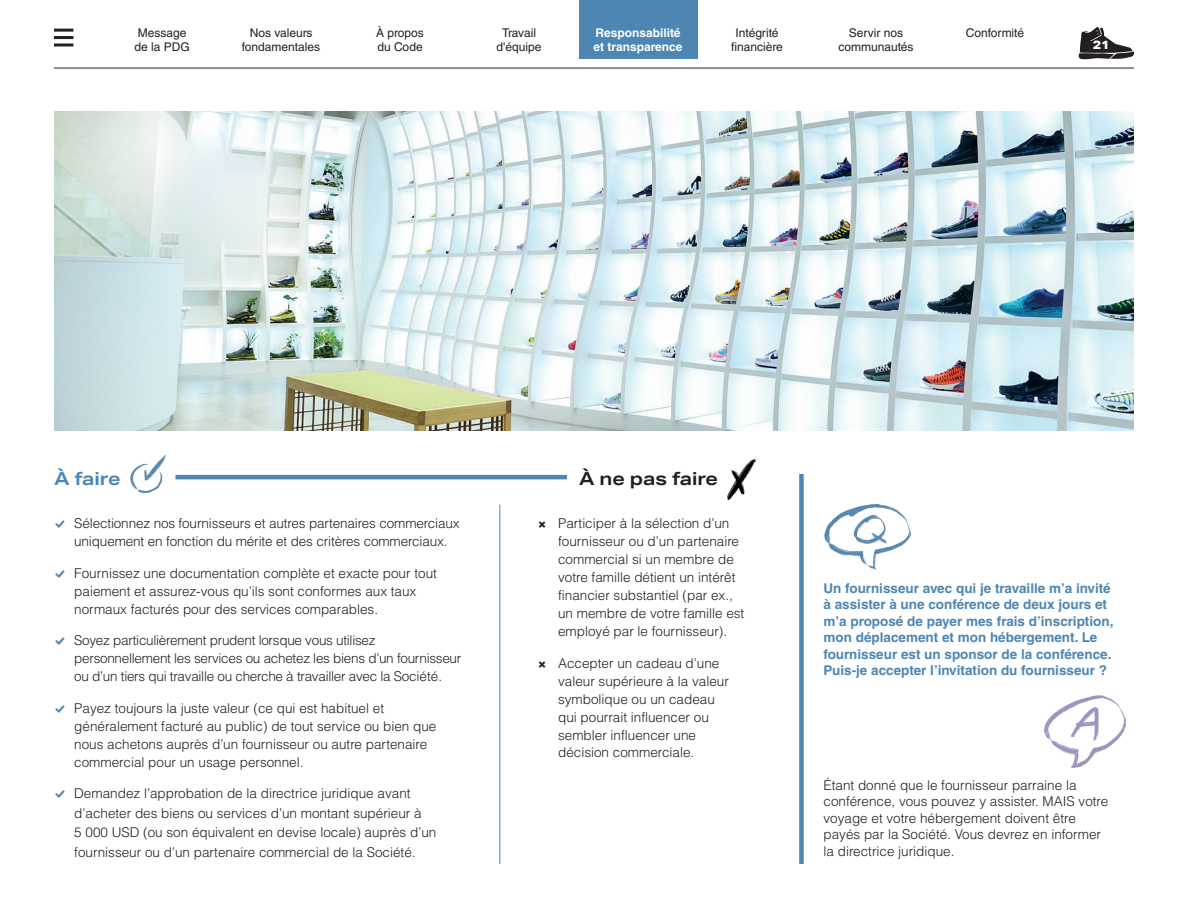
<style>
.page{position:relative;width:1188px;height:918px;background:#fff}
.page>*{position:absolute;margin:0;border:0;box-sizing:border-box;transform-origin:0 0}
.T4{font:700 18px "Aktiv Grotesk Ex";color:#231f20}
.T4-2{font:700 18px "Aktiv Grotesk Ex";letter-spacing:-.015em;color:#4d86b3}
.BT{font:300 13.5px/18px "Helvetica LT Std";color:#231f20}
.BT-2{font:700 13.5px/16.5px "Helvetica LT Std";color:#4d86b3}
.BT-3{font:300 13.5px/18px "Helvetica LT Std";letter-spacing:-.02em;color:#231f20}
.t1{font:12px/13.5px "Helvetica LT Std";color:#231f20;text-align:center}
.t2{font:700 12px/13.5px "Helvetica LT Std";color:#fff}
.t3{font:800 12px "Aktiv Grotesk Ex";color:#fff}
.s1{font-family:"Modern Pictograms";font-weight:400;color:#4d86b3}
.s2{font-family:"Modern Pictograms";font-weight:400}
</style>
<div class="page">
<hr style="left:176px;top:475px;width:391px;height:4px;background:#4d86b3">
<hr style="left:500px;top:505px;width:1px;height:359px;background:#4d86b3">
<img style="left:728px;top:458px;width:29px;height:42px">
<img style="left:130px;top:456px;width:35px;height:36px">
<img style="left:825px;top:504px;width:85px;height:65px">
<img style="left:1045px;top:695px;width:80px;height:73px">
<div style="left:799px;top:474px;width:5px;height:390px;background:#4d86b3"></div>
<hr style="left:54px;top:68px;width:1080px;height:1px;background:#231f20">
<img style="left:54px;top:111px;width:1080px;height:320px">
<div style="left:579px;top:0;width:119px;height:59px;background:#4d86b3"></div>
<hr style="left:54px;top:29px;width:19px;height:3px;background:#231f20">
<hr style="left:54px;top:36px;width:19px;height:3px;background:#231f20">
<hr style="left:54px;top:43px;width:19px;height:3px;background:#231f20">
<svg style="left:1079px;top:27px;width:55px;height:32px"></svg>
<p class="t1" style="left:134px;top:26px;width:57px;text-align:left">Message de la PDG</p>
<p class="t1" style="left:242px;top:26px;width:80px">Nos valeurs fondamentales</p>
<p class="t1" style="left:376px;top:26px;width:49px;text-align:left">À propos du Code</p>
<p class="t1" style="left:497px;top:26px;width:46px">Travail d'équipe</p>
<p class="t2" style="left:594px;top:26px;width:90px">Responsabilité et transparence</p>
<p class="t1" style="left:731px;top:26px;width:53px">Intégrité financière</p>
<p class="t1" style="left:839px;top:26px;width:76px">Servir nos communautés</p>
<p class="t1" style="left:966px;top:26px;width:60px">Conformité</p>
<p class="t3" style="left:1093px;top:38px;width:18px">21</p>
<p class="T4-2" style="left:54px;top:468px;width:68px">À faire</p>
<p class="T4" style="left:579px;top:468px;width:141px">À ne pas faire</p>
<p class="BT" style="left:74px;top:514px;width:387px;text-indent:-20px"><span class="s1">%</span> Sélectionnez nos fournisseurs et autres partenaires commerciaux uniquement en fonction du mérite et des critères commerciaux.</p>
<p class="BT" style="left:74px;top:564px;width:364px;text-indent:-20px"><span class="s1">%</span> Fournissez une documentation complète et exacte pour tout paiement et assurez-vous qu’ils sont conformes aux taux normaux facturés pour des services comparables.</p>
<p class="BT-3" style="left:74px;top:631px;width:389px;text-indent:-20px"><span class="s1">%</span> Soyez particulièrement prudent lorsque vous utilisez personnellement les services ou achetez les biens d’un fournisseur ou d’un tiers qui travaille ou cherche à travailler avec la Société.</p>
<p class="BT" style="left:74px;top:699px;width:364px;text-indent:-20px"><span class="s1">%</span> Payez toujours la juste valeur (ce qui est habituel et généralement facturé au public) de tout service ou bien que nous achetons auprès d’un fournisseur ou autre partenaire commercial pour un usage personnel.</p>
<p class="BT" style="left:74px;top:783px;width:364px;line-height:19.5px;text-indent:-20px"><span class="s1">%</span> Demandez l’approbation de la directrice juridique avant d’acheter des biens ou services d’un montant supérieur à<br>5 000 USD (ou son équivalent en devise locale) auprès d’un fournisseur ou d’un partenaire commercial de la Société.</p>
<p class="BT" style="left:558px;top:514px;width:188px;text-indent:-20px"><span class="s2">X</span> Participer à la sélection d’un fournisseur ou d’un partenaire commercial si un membre de votre famille détient un intérêt financier substantiel (par ex., un membre de votre famille est employé par le fournisseur).</p>
<p class="BT" style="left:558px;top:654px;width:172px;text-indent:-20px"><span class="s2">X</span> Accepter un cadeau d’une valeur supérieure à la valeur symbolique ou un cadeau qui pourrait influencer ou sembler influencer une décision commerciale.</p>
<p class="BT-2" style="left:824px;top:580px;width:291px">Un fournisseur avec qui je travaille m’a invité à assister à une conférence de deux jours et m’a proposé de payer mes frais d’inscription, mon déplacement et mon hébergement. Le fournisseur est un sponsor de la conférence.<br>Puis-je accepter l’invitation du fournisseur ?</p>
<p class="BT" style="left:824px;top:777px;width:286px;line-height:16.5px">Étant donné que le fournisseur parraine la conférence, vous pouvez y assister. MAIS votre voyage et votre hébergement doivent être payés par la Société. Vous devrez en informer la directrice juridique.</p>
</div>
